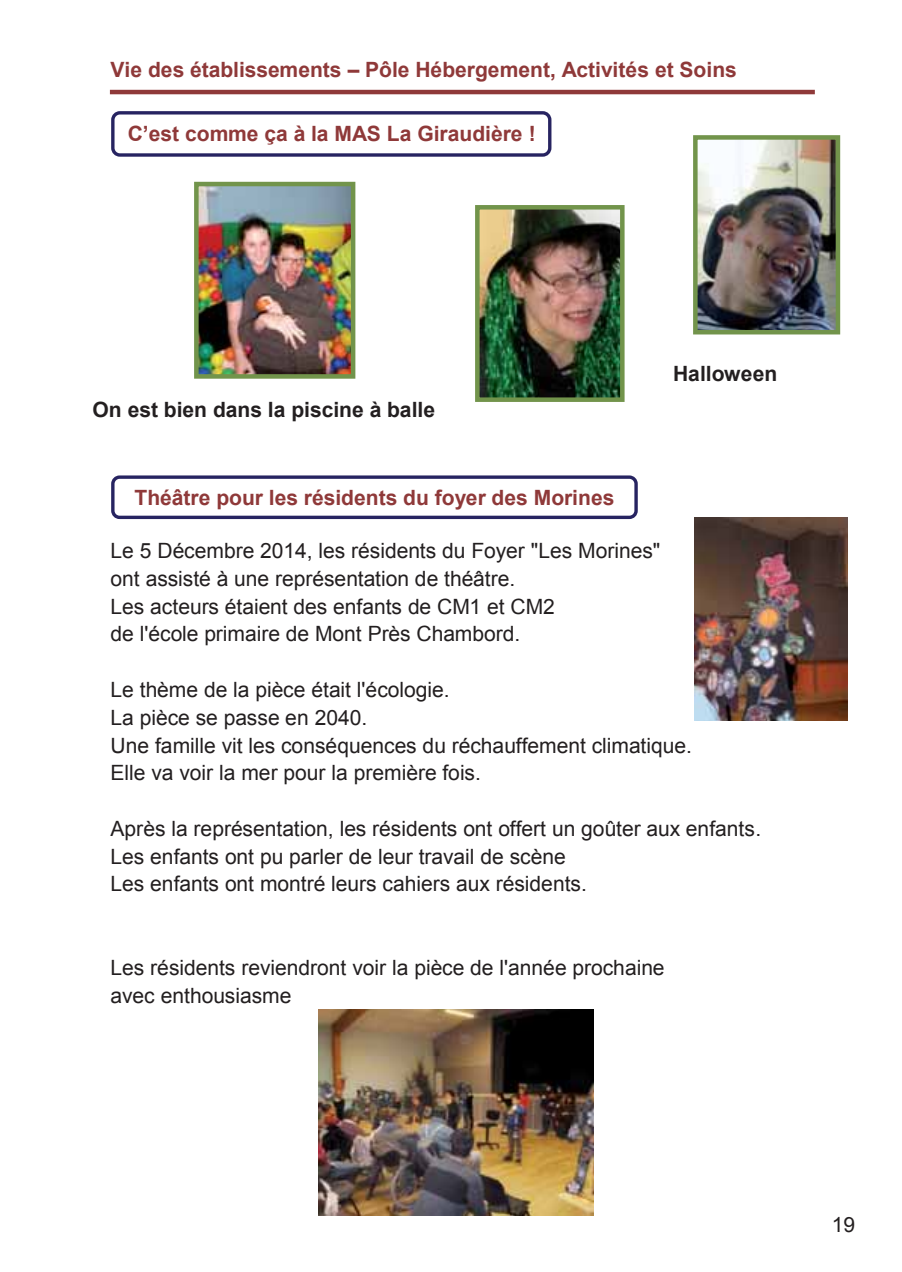
<style>
.page{position:relative;width:902px;height:1272px;background:#fff}
.page>*{position:absolute;margin:0;border:0;box-sizing:border-box;transform-origin:0 0}
.t1{font:21px/27.8px "Arial";color:#231f20}
.t2{font:700 21px "Arial";color:#8f3939}
.t3{font:700 21px "Arial";color:#231f20}
.t4{font:21px "Arial";color:#231f20}
</style>
<div class="page">
<hr style="left:110px;top:90px;width:704px;height:4px;background:#8f3939">
<img style="left:199px;top:187px;width:151px;height:186px">
<div style="left:194px;top:182px;width:161px;height:196px;border:4px solid #72944b"></div>
<img style="left:480px;top:210px;width:139px;height:187px">
<div style="left:475px;top:205px;width:149px;height:197px;border:4px solid #72944b"></div>
<img style="left:698px;top:140px;width:137px;height:189px">
<div style="left:693px;top:135px;width:147px;height:199px;border:4px solid #72944b"></div>
<div style="left:111px;top:475px;width:526px;height:44px;border:3px solid #272461;border-radius:7px"></div>
<div style="left:111px;top:111px;width:440px;height:46px;border:3px solid #272461;border-radius:7px"></div>
<img style="left:694px;top:517px;width:153px;height:204px">
<img style="left:318px;top:1009px;width:275px;height:206px">
<p class="t2" style="left:110px;top:58px;width:627px">Vie des établissements – Pôle Hébergement, Activités et Soins</p>
<p class="t2" style="left:128px;top:122px;width:409px">C’est comme ça à la MAS La Giraudière !</p>
<p class="t3" style="left:92px;top:398px;width:344px">On est bien dans la piscine à balle</p>
<p class="t2" style="left:134px;top:486px;width:481px">Théâtre pour les résidents du foyer des Morines</p>
<p class="t3" style="left:673px;top:362px;width:106px">Halloween</p>
<p class="t1" style="left:110px;top:537px;width:551px">Le 5 Décembre 2014, les résidents du Foyer "Les Morines" ont assisté à une représentation de théâtre.<br>Les acteurs étaient des enfants de CM1 et CM2<br>de l'école primaire de Mont Près Chambord.</p>
<p class="t1" style="left:110px;top:675px;width:583px">Le thème de la pièce était l'écologie.<br>La pièce se passe en 2040.<br>Une famille vit les conséquences du réchauffement climatique.<br>Elle va voir la mer pour la première fois.</p>
<p class="t1" style="left:110px;top:814px;width:652px">Après la représentation, les résidents ont offert un goûter aux enfants.<br>Les enfants ont pu parler de leur travail de scène<br>Les enfants ont montré leurs cahiers aux résidents.</p>
<p class="t1" style="left:110px;top:953px;width:555px">Les résidents reviendront voir la pièce de l'année prochaine avec enthousiasme</p>
<p class="t4" style="left:831px;top:1212px;width:25px">19</p>
</div>
